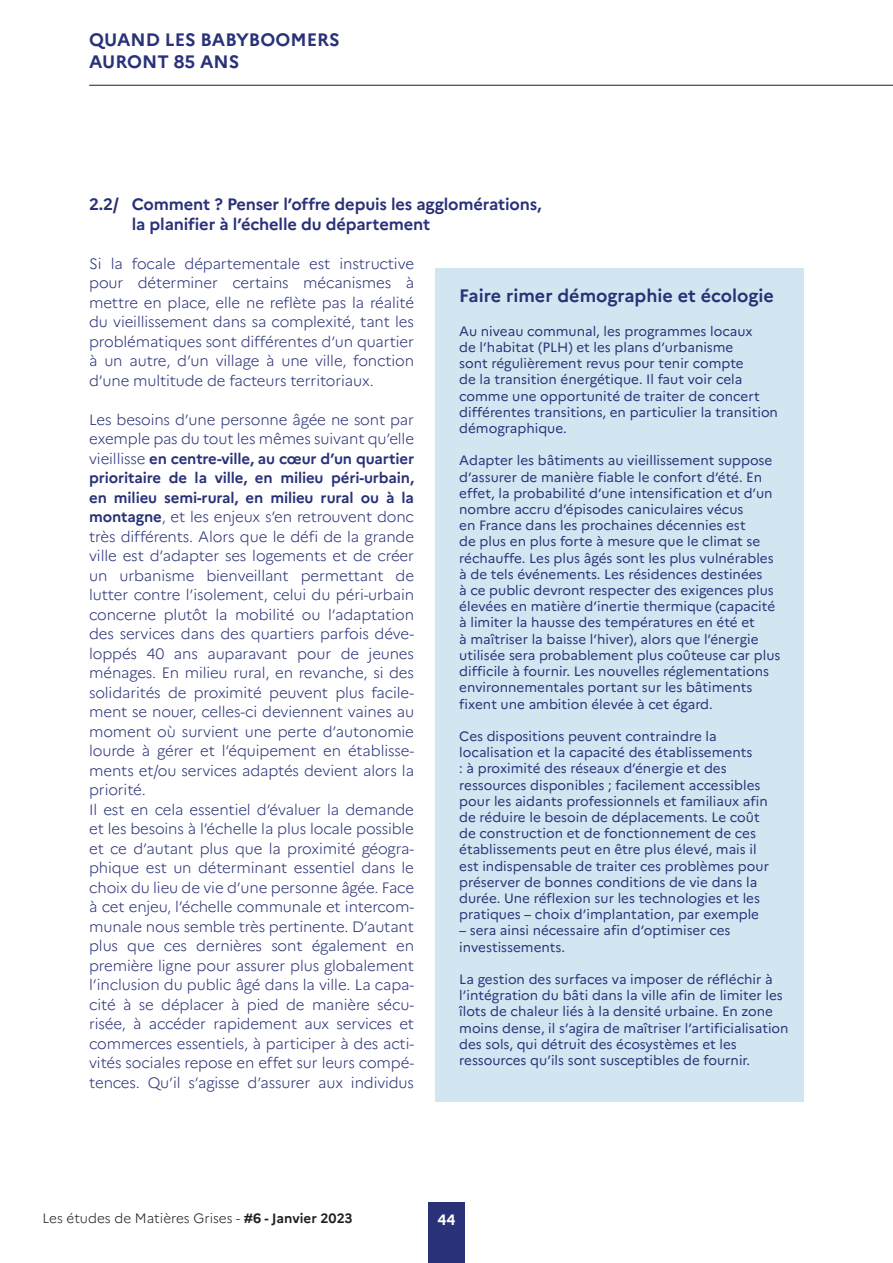
<style>
.page{position:relative;width:893px;height:1263px;background:#fff}
.page>*{position:absolute;margin:0;border:0;box-sizing:border-box;transform-origin:0 0}
.exergue{font:700 18px/21.6px "Marianne";color:#293278}
.intertitre{font:700 16.5px/19.5px "Marianne";letter-spacing:-.01em;color:#293278}
.t1{font:300 15px/19.5px "Marianne";letter-spacing:-.01em;color:#293278;text-align:justify}
.t2{font:700 15px "Marianne";color:#fff}
.exergue-2{font:13.5px/16.2px "Marianne";color:#293278}
.t3{font:300 13.5px "Marianne";color:#231f20}
.s1{font-weight:700}
</style>
<div class="page">
<div style="left:428px;top:1202px;width:37px;height:61px;background:#293278"></div>
<hr style="left:89px;top:85px;width:804px;height:1px;background:#231f20">
<div style="left:435px;top:268px;width:369px;height:833px;background:#d1e6f1"></div>
<h1 class="exergue" style="left:89px;top:27px;width:252px">QUAND LES BABYBOOMERS<br>AURONT 85 ANS</h1>
<p class="intertitre" style="left:132px;top:193px;width:411px;text-indent:-43px">2.2/ Comment ? Penser l’offre depuis les agglomérations, la planifier à l’échelle du département</p>
<p class="t1" style="left:89px;top:252px;width:326px">Si la focale départementale est instructive pour déterminer certains mécanismes à mettre en place, elle ne reflète pas la réalité du vieillissement dans sa complexité, tant les problématiques sont différentes d’un quartier à un autre, d’un village à une ville, fonction d’une multitude de facteurs territoriaux.</p>
<p class="t1" style="left:89px;top:408px;width:326px">Les besoins d’une personne âgée ne sont par exemple pas du tout les mêmes suivant qu’elle vieillisse <span class="s1">en centre-ville, au cœur d’un quartier prioritaire de la ville, en milieu péri-urbain, en milieu semi-rural, en milieu rural ou à la montagne</span>, et les enjeux s’en retrouvent donc très différents. Alors que le défi de la grande ville est d’adapter ses logements et de créer un urbanisme bienveillant permettant de lutter contre l’isolement, celui du péri-urbain concerne plutôt la mobilité ou l’adaptation des services dans des quartiers parfois déve&shy;loppés 40 ans auparavant pour de jeunes ménages. En milieu rural, en revanche, si des solidarités de proximité peuvent plus facile&shy;ment se nouer, celles-ci deviennent vaines au moment où survient une perte d’autonomie lourde à gérer et l’équipement en établisse&shy;ments et/ou services adaptés devient alors la priorité.</p>
<p class="t1" style="left:89px;top:798px;width:326px">Il est en cela essentiel d’évaluer la demande et les besoins à l’échelle la plus locale possible et ce d’autant plus que la proximité géogra&shy;phique est un déterminant essentiel dans le choix du lieu de vie d’une personne âgée. Face à cet enjeu, l’échelle communale et intercom&shy;munale nous semble très pertinente. D’autant plus que ces dernières sont également en première ligne pour assurer plus globalement l’inclusion du public âgé dans la ville. La capa&shy;cité à se déplacer à pied de manière sécu&shy;risée, à accéder rapidement aux services et commerces essentiels, à participer à des acti&shy;vités sociales repose en effet sur leurs compé&shy;tences. Qu’il s’agisse d’assurer aux individus</p>
<p class="exergue" style="left:459px;top:283px;width:316px">Faire rimer démographie et écologie</p>
<p class="exergue-2" style="left:459px;top:322px;width:320px">Au niveau communal, les programmes locaux<br>de l’habitat (PLH) et les plans d’urbanisme<br>sont régulièrement revus pour tenir compte<br>de la transition énergétique. Il faut voir cela comme une opportunité de traiter de concert différentes transitions, en particulier la transition démographique.</p>
<p class="exergue-2" style="left:459px;top:451px;width:323px">Adapter les bâtiments au vieillissement suppose d’assurer de manière fiable le confort d’été. En effet, la probabilité d’une intensification et d’un nombre accru d’épisodes caniculaires vécus<br>en France dans les prochaines décennies est<br>de plus en plus forte à mesure que le climat se réchauffe. Les plus âgés sont les plus vulnérables à de tels événements. Les résidences destinées<br>à ce public devront respecter des exigences plus élevées en matière d’inertie thermique (capacité à limiter la hausse des températures en été et<br>à maîtriser la baisse l’hiver), alors que l’énergie utilisée sera probablement plus coûteuse car plus difficile à fournir. Les nouvelles réglementations environnementales portant sur les bâtiments fixent une ambition élevée à cet égard.</p>
<p class="exergue-2" style="left:459px;top:727px;width:311px">Ces dispositions peuvent contraindre la localisation et la capacité des établissements<br>: à proximité des réseaux d’énergie et des ressources disponibles ; facilement accessibles pour les aidants professionnels et familiaux afin de réduire le besoin de déplacements. Le coût de construction et de fonctionnement de ces établissements peut en être plus élevé, mais il est indispensable de traiter ces problèmes pour préserver de bonnes conditions de vie dans la durée. Une réflexion sur les technologies et les pratiques – choix d’implantation, par exemple</p>
<p class="exergue-2" style="left:459px;top:921px;width:273px">– sera ainsi nécessaire afin d’optimiser ces investissements.</p>
<p class="exergue-2" style="left:459px;top:970px;width:331px">La gestion des surfaces va imposer de réfléchir à l’intégration du bâti dans la ville afin de limiter les îlots de chaleur liés à la densité urbaine. En zone moins dense, il s’agira de maîtriser l’artificialisation des sols, qui détruit des écosystèmes et les ressources qu’ils sont susceptibles de fournir.</p>
<p class="t3" style="left:43px;top:1207px;width:312px">Les études de Matières Grises - <span class="s1">#6 - Janvier 2023</span></p>
<p class="t2" style="left:437px;top:1208px;width:19px">44</p>
</div>
